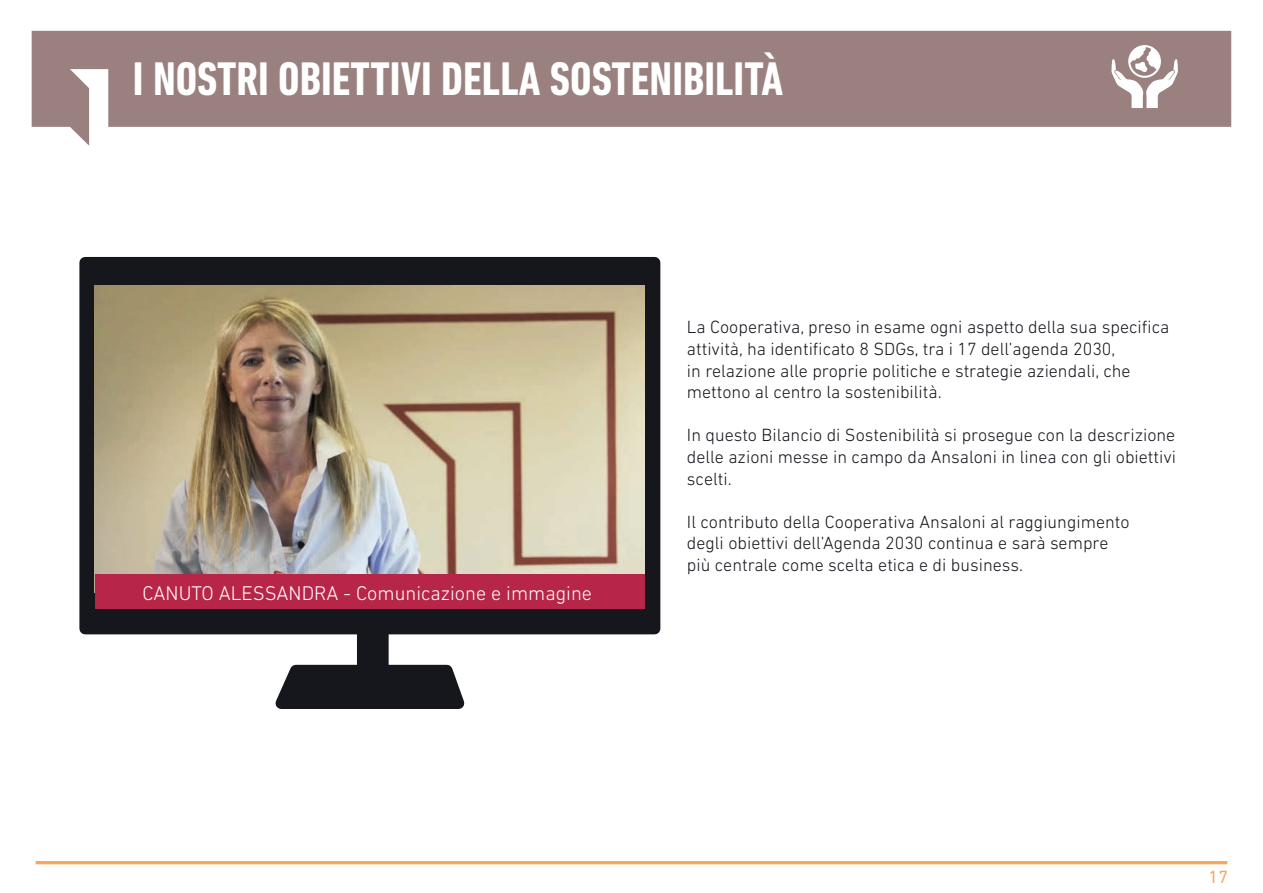
<style>
.page{position:relative;width:1263px;height:893px;background:#fff}
.page>*{position:absolute;margin:0;border:0;box-sizing:border-box;transform-origin:0 0}
.t1{font:700 condensed 48px "DIN Next LT Pro";color:#fff}
.t2{font:300 20.1px "DIN Next LT Pro";color:#fff}
.t3{font:300 18px/21.6px "DIN Next LT Pro";color:#14161c}
.t4{font:18px "DIN Next LT Pro";color:#f9a75c}
</style>
<div class="page">
<svg style="left:32px;top:31px;width:1199px;height:115px;fill:#9a817f"></svg>
<svg style="left:1111px;top:45px;width:67px;height:63px"></svg>
<div style="left:85px;top:263px;width:570px;height:366px;background:#15171d"></div>
<div style="left:79px;top:257px;width:581px;height:377px;border:11px solid #15171d"></div>
<img style="left:95px;top:285px;width:549px;height:289px">
<div style="left:95px;top:574px;width:549px;height:35px;background:#b72648"></div>
<div style="left:363px;top:617px;width:20px;height:60px;background:#15171d"></div>
<div style="left:357px;top:612px;width:32px;height:71px;border:11px solid #15171d"></div>
<svg style="left:275px;top:659px;width:190px;height:50px"></svg>
<hr style="left:36px;top:861px;width:1191px;height:3px;background:#f8a75d">
<h1 class="t1" style="left:133px;top:52px;width:652px">I NOSTRI OBIETTIVI DELLA SOSTENIBILITÀ</h1>
<p class="t2" style="left:142px;top:582px;width:451px">CANUTO ALESSANDRA - Comunicazione e immagine</p>
<p class="t3" style="left:687px;top:316px;width:484px">La Cooperativa, preso in esame ogni aspetto della sua specifica attività, ha identificato 8 SDGs, tra i 17 dell’agenda 2030,<br>in relazione alle proprie politiche e strategie aziendali, che mettono al centro la sostenibilità.</p>
<p class="t3" style="left:687px;top:424px;width:491px;text-align:justify">In questo Bilancio di Sostenibilità si prosegue con la descrizione delle azioni messe in campo da Ansaloni in linea con gli obiettivi scelti.</p>
<p class="t3" style="left:687px;top:511px;width:444px">Il contributo della Cooperativa Ansaloni al raggiungimento degli obiettivi dell’Agenda 2030 continua e sarà sempre più centrale come scelta etica e di business.</p>
<p class="t4" style="left:1208px;top:867px;width:21px">17</p>
</div>
